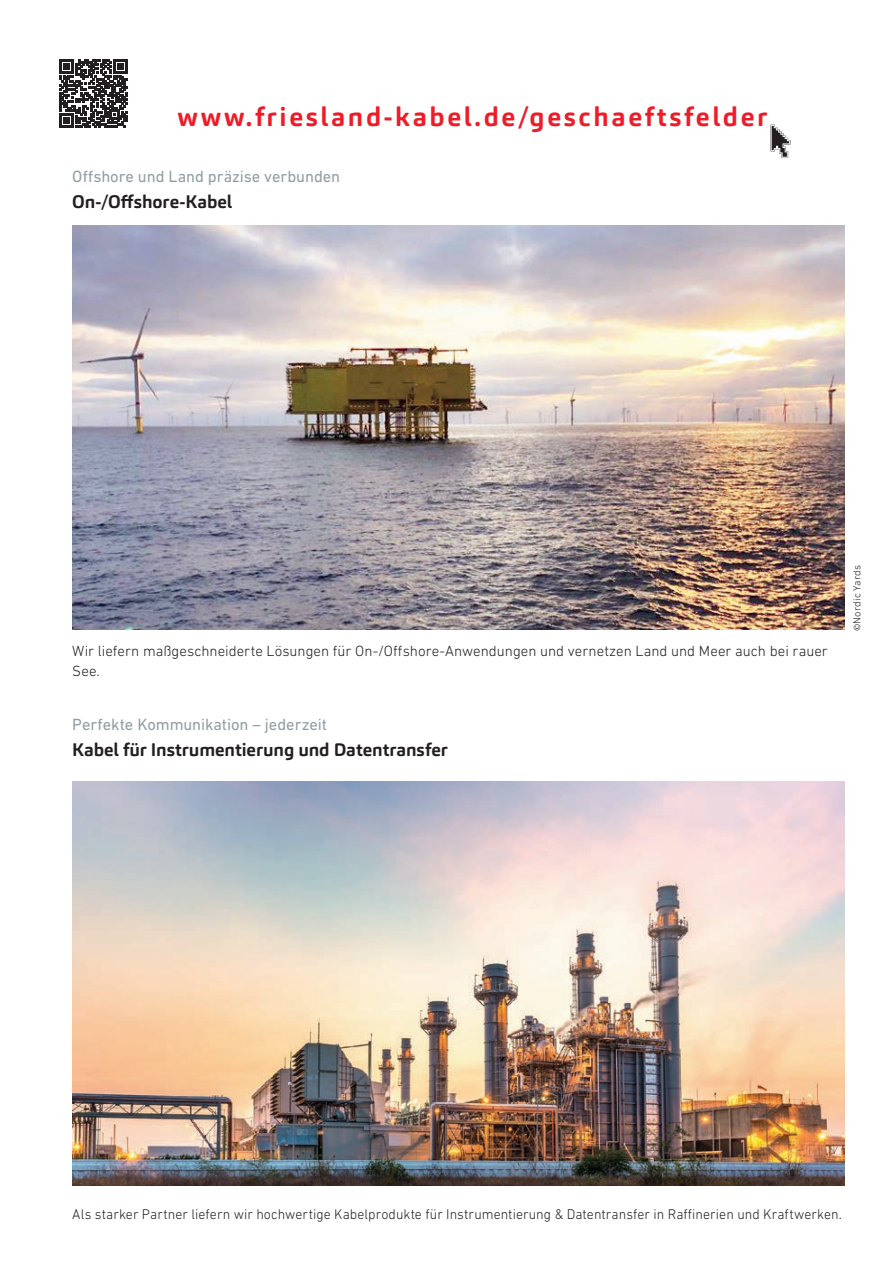
<style>
.page{position:relative;width:893px;height:1263px;background:#fff}
.page>*{position:absolute;margin:0;border:0;box-sizing:border-box;transform-origin:0 0}
.t1{font:700 26.25px "Carnas";letter-spacing:.1em;color:#ee1c28}
.t2{font:700 18px "Carnas";letter-spacing:-.005em;color:#231f20}
.t3{font:16.5px "DIN Next W1 G";letter-spacing:-.005em;color:#909ea3}
.t4{font:300 15px/19.5px "DIN Next W1 G";color:#231f20}
.t5{font:300 14.25px "DIN Next W1 G";letter-spacing:.005em;color:#231f20}
.t6{font:300 10.5px "DIN Next W1 G";letter-spacing:.015em;color:#231f20}
.s1{font-family:"Minion Pro";font-weight:400}
</style>
<div class="page">
<svg style="left:770px;top:125px;width:21px;height:33px"></svg>
<svg style="left:59px;top:59px;width:69px;height:69px"></svg>
<img style="left:72px;top:781px;width:772px;height:404px">
<img style="left:72px;top:226px;width:772px;height:404px">
<h1 class="t1" style="left:178px;top:100px;width:592px">www.friesland-kabel.de/geschaeftsfelder</h1>
<p class="t3" style="left:72px;top:167px;width:269px">Offshore und Land präzise verbunden</p>
<p class="t2" style="left:72px;top:190px;width:162px">On-/Offshore-Kabel</p>
<p class="t4" style="left:72px;top:641px;width:757px">Wir liefern maßgeschneiderte Lösungen für On-/Offshore-Anwendungen und vernetzen Land und Meer auch bei rauer<br>See.</p>
<p class="t3" style="left:72px;top:715px;width:256px">Perfekte Kommunikation – jederzeit</p>
<p class="t2" style="left:72px;top:738px;width:377px">Kabel für Instrumentierung und Datentransfer</p>
<p class="t6" style="left:851px;top:631px;width:67px;rotate:-90deg"><span class="s1">©</span>Nordic Yards</p>
<p class="t5" style="left:72px;top:1206px;width:771px">Als starker Partner liefern wir hochwertige Kabelprodukte für Instrumentierung &amp; Datentransfer in Raffinerien und Kraftwerken.</p>
</div>
